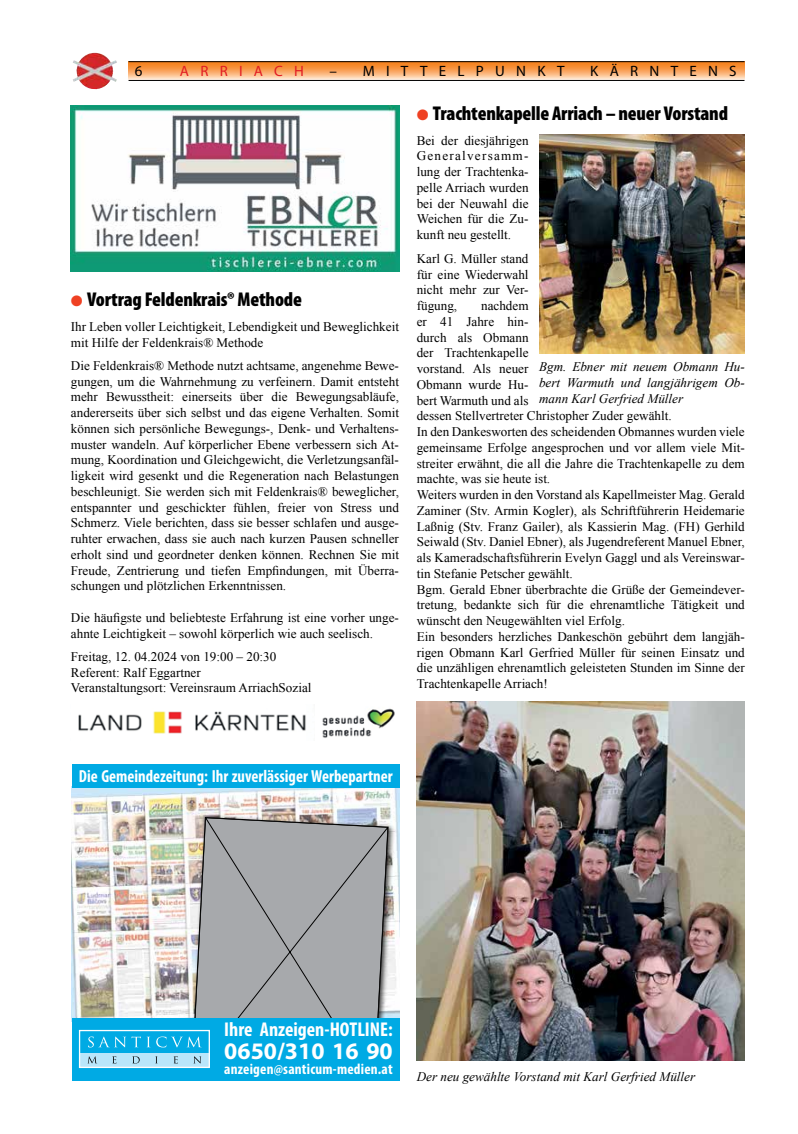
<style>
.page{position:relative;width:798px;height:1134px;background:#fff}
.page>*{position:absolute;margin:0;border:0;box-sizing:border-box;transform-origin:0 0}
.t1{font:700 23.75px "Myriad Pro";color:#fff}
.t2{font:900 condensed 20px "Myriad Pro";letter-spacing:-.01em;color:#000}
.t3{font:700 condensed 20px "Myriad Pro";color:#fff}
.t4{font:700 condensed 17.5px "Myriad Pro";color:#fff;scale:.95 1}
.t5{font:700 condensed 15px "Myriad Pro";letter-spacing:.015em;color:#fff}
.t6{font:15px "Myriad Pro";letter-spacing:.75em;color:#000}
.t7{font:15px "Myriad Pro";letter-spacing:.75em;color:#e11b22}
.t8{font:13.12px/15.8px "Times New Roman";color:#000}
.t9{font:italic 13.12px/15.8px "Times New Roman";color:#000;text-align:justify}
.s1{color:#ef4123}
</style>
<div class="page">
<svg style="left:128px;top:62px;width:616px;height:18px"></svg>
<hr style="left:128px;top:61px;width:616px;height:1px;background:#000">
<img style="left:73px;top:53px;width:44px;height:36px">
<hr style="left:128px;top:80px;width:616px;height:1px;background:#000">
<img style="left:71px;top:105px;width:328px;height:167px">
<img style="left:416px;top:702px;width:328px;height:358px">
<img style="left:539px;top:135px;width:205px;height:218px">
<img style="left:78px;top:711px;width:228px;height:23px">
<img style="left:322px;top:708px;width:73px;height:30px">
<img style="left:72px;top:786px;width:328px;height:235px">
<div style="left:72px;top:765px;width:327px;height:23px;background:#00aae4"></div>
<div style="left:190px;top:815px;width:205px;height:253px;background:#000;opacity:.75"></div>
<svg style="left:192px;top:817px;width:196px;height:202px"></svg>
<div style="left:72px;top:1019px;width:327px;height:62px;background:#00aae4"></div>
<div style="left:80px;top:1052px;width:129px;height:15px;background:#b9e6fa"></div>
<svg style="left:88px;top:1036px;width:53px;height:11px"></svg>
<svg style="left:147px;top:1037px;width:3px;height:10px"></svg>
<svg style="left:156px;top:1036px;width:45px;height:11px"></svg>
<svg style="left:88px;top:1056px;width:9px;height:7px"></svg>
<svg style="left:112px;top:1056px;width:4px;height:7px"></svg>
<svg style="left:132px;top:1056px;width:8px;height:7px"></svg>
<svg style="left:173px;top:1056px;width:5px;height:7px"></svg>
<svg style="left:194px;top:1056px;width:7px;height:7px"></svg>
<div style="left:79px;top:1030px;width:131px;height:38px;border:1px solid #fff"></div>
<p class="t6" style="left:135px;top:61px;width:9px">6</p>
<p class="t7" style="left:180px;top:61px;width:125px">ARRIACH</p>
<p class="t6" style="left:329px;top:61px;width:236px">– MITTELPUNKT</p>
<p class="t6" style="left:590px;top:61px;width:148px">KÄRNTENS</p>
<h2 class="t2" style="left:416px;top:101px;width:313px"><span class="s1">●</span> Trachtenkapelle Arriach – neuer Vorstand</h2>
<p class="t8" style="left:416px;top:132px;width:113px;text-align:justify">Bei der diesjährigen Generalversamm&shy;lung der Trachtenka&shy;pelle Arriach wurden bei der Neuwahl die Weichen für die Zu&shy;kunft neu gestellt.</p>
<p class="t8" style="left:416px;top:250px;width:113px;text-align:justify">Karl G. Müller stand für eine Wiederwahl nicht mehr zur Ver&shy;fügung,</p>
<h2 class="t2" style="left:71px;top:287px;width:232px"><span class="s1">●</span> Vortrag Feldenkrais® Methode</h2>
<p class="t8" style="left:71px;top:318px;width:329px">Ihr Leben voller Leichtigkeit, Lebendigkeit und Beweglichkeit mit Hilfe der Feldenkrais® Methode</p>
<p class="t8" style="left:71px;top:357px;width:329px;text-align:justify">Die Feldenkrais® Methode nutzt achtsame, angenehme Bewe&shy;gungen, um die Wahrnehmung zu verfeinern. Damit entsteht mehr Bewusstheit: einerseits über die Bewegungsabläufe, andererseits über sich selbst und das eigene Verhalten. Somit können sich persönliche Bewegungs-, Denk- und Verhaltens&shy;muster wandeln. Auf körperlicher Ebene verbessern sich At&shy;mung, Koordination und Gleichgewicht, die Verletzungsanfäl&shy;ligkeit wird gesenkt und die Regeneration nach Belastungen beschleunigt. Sie werden sich mit Feldenkrais® beweglicher, entspannter und geschickter fühlen, freier von Stress und Schmerz. Viele berichten, dass sie besser schlafen und ausge&shy;ruhter erwachen, dass sie auch nach kurzen Pausen schneller erholt sind und geordneter denken können. Rechnen Sie mit Freude, Zentrierung und tiefen Empfindungen, mit Überra&shy;schungen und plötzlichen Erkenntnissen.</p>
<p class="t8" style="left:71px;top:609px;width:329px">Die häufigste und beliebteste Erfahrung ist eine vorher unge&shy;ahnte Leichtigkeit – sowohl körperlich wie auch seelisch.</p>
<p class="t8" style="left:71px;top:648px;width:242px">Freitag, 12. 04.2024 von 19:00 – 20:30<br>Referent: Ralf Eggartner<br>Veranstaltungsort: Vereinsraum ArriachSozial</p>
<p class="t8" style="left:416px;top:298px;width:329px;text-indent:64px">nachdem<br>er 41 Jahre hin-<br>durch als Obmann<br>der Trachtenkapelle<br>vorstand. Als neuer<br>Obmann wurde Hu-<br>bert Warmuth und als<br>dessen Stellvertreter Christopher Zuder gewählt.<br>In den Dankesworten des scheidenden Obmannes wurden viele gemeinsame Erfolge angesprochen und vor allem viele Mit&shy;streiter erwähnt, die all die Jahre die Trachtenkapelle zu dem machte, was sie heute ist.<br>Weiters wurden in den Vorstand als Kapellmeister Mag. Gerald Zaminer (Stv. Armin Kogler), als Schriftführerin Heidemarie Laßnig (Stv. Franz Gailer), als Kassierin Mag. (FH) Gerhild Seiwald (Stv. Daniel Ebner), als Jugendreferent Manuel Ebner, als Kameradschaftsführerin Evelyn Gaggl und als Vereinswar&shy;tin Stefanie Petscher gewählt.<br>Bgm. Gerald Ebner überbrachte die Grüße der Gemeindever&shy;tretung, bedankte sich für die ehrenamtliche Tätigkeit und wünscht den Neugewählten viel Erfolg.<br>Ein besonders herzliches Dankeschön gebührt dem langjäh&shy;rigen Obmann Karl Gerfried Müller für seinen Einsatz und die unzähligen ehrenamtlich geleisteten Stunden im Sinne der Trachtenkapelle Arriach!</p>
<p class="t9" style="left:539px;top:359px;width:207px">Bgm. Ebner mit neuem Obmann Hu&shy;bert Warmuth und langjährigem Ob&shy;mann Karl Gerfried Müller</p>
<h3 class="t4" style="left:79px;top:765px;width:332px">Die Gemeindezeitung: Ihr zuverlässiger Werbepartner</h3>
<h2 class="t3" style="left:224px;top:1017px;width:170px">Ihre Anzeigen-HOTLINE:</h2>
<h1 class="t1" style="left:224px;top:1035px;width:170px">0650/310 16 90</h1>
<p class="t5" style="left:224px;top:1059px;width:170px">anzeigen@santicum-medien.at</p>
<p class="t9" style="left:416px;top:1068px;width:280px">Der neu gewählte Vorstand mit Karl Gerfried Müller</p>
</div>
